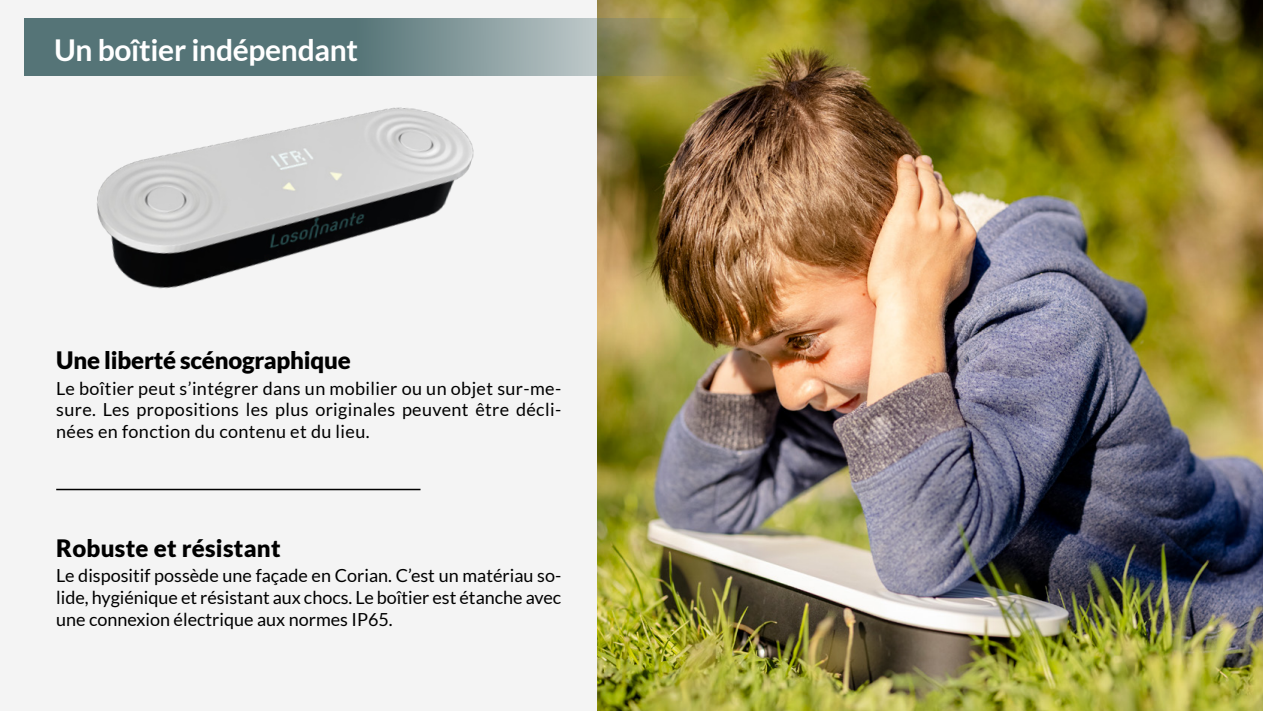
<style>
.page{position:relative;width:1263px;height:711px;background:#fff}
.page>*{position:absolute;margin:0;border:0;box-sizing:border-box;transform-origin:0 0}
.t1{font:700 30px "Lato";letter-spacing:-.01em;color:#fff}
.t2{font:900 24px "Lato";letter-spacing:-.01em;color:#000}
.t3{font:900 24px "Lato";letter-spacing:.01em;color:#000}
.t4{font:18px/21.6px "Lato";letter-spacing:.005em;color:#000;text-align:justify}
</style>
<div class="page">
<div style="left:0;top:0;width:1263px;height:710px;background:#f4f4f4"></div>
<img style="left:597px;top:0;width:666px;height:710px">
<img style="left:97px;top:107px;width:377px;height:182px">
<svg style="left:25px;top:19px;width:872px;height:57px;background:#78866b"></svg>
<hr style="left:56px;top:488px;width:364px;height:2px;background:#000">
<h1 class="t1" style="left:54px;top:32px;width:306px">Un boîtier indépendant</h1>
<h2 class="t2" style="left:56px;top:346px;width:296px">Une liberté scénographique</h2>
<p class="t4" style="left:56px;top:377px;width:507px">Le boîtier peut s’intégrer dans un mobilier ou un objet sur-me&shy;sure. Les propositions les plus originales peuvent être décli&shy;nées en fonction du contenu et du lieu.</p>
<h2 class="t3" style="left:56px;top:533px;width:226px">Robuste et résistant</h2>
<p class="t4" style="left:56px;top:564px;width:507px">Le dispositif possède une façade en Corian. C’est un matériau so&shy;lide, hygiénique et résistant aux chocs. Le boîtier est étanche avec une connexion électrique aux normes IP65.</p>
</div>
